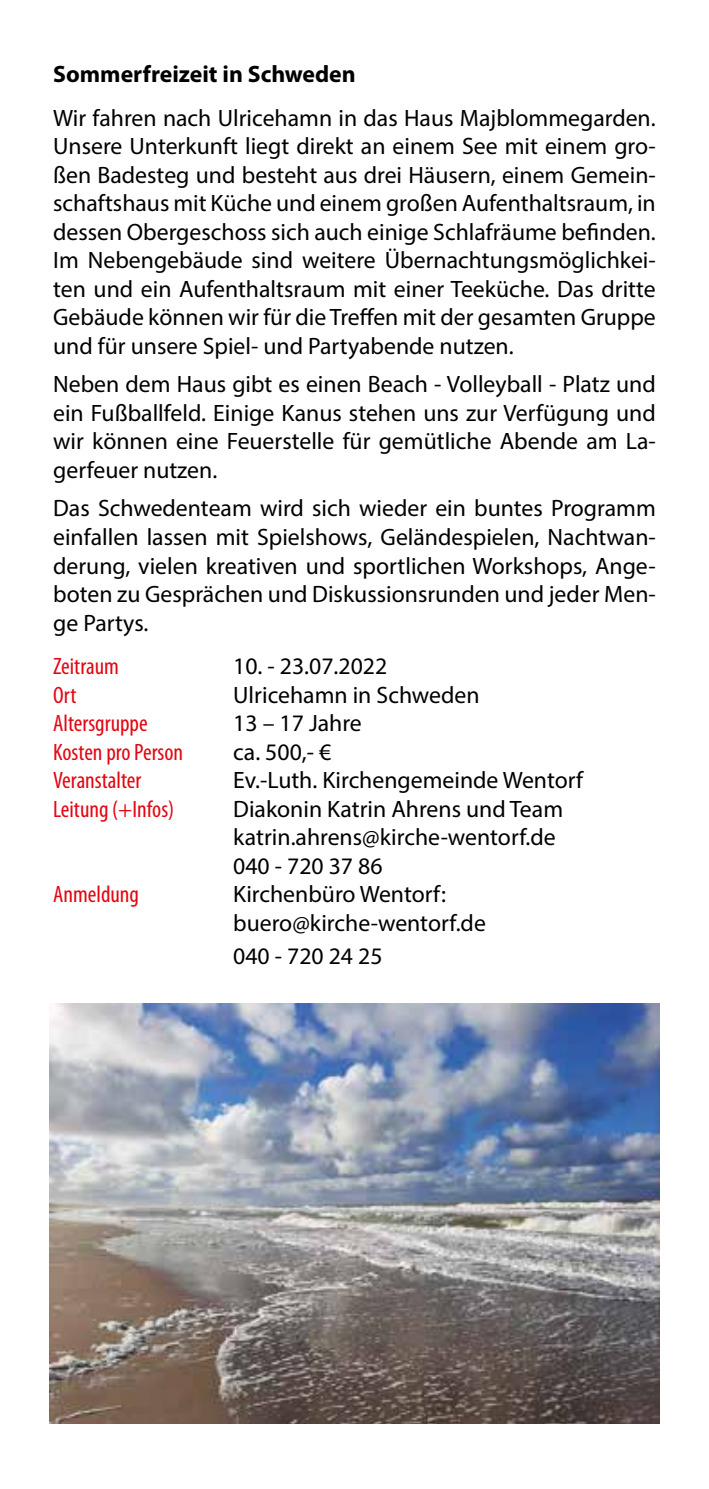
<style>
.page{position:relative;width:709px;height:1489px;background:#fff}
.page>*{position:absolute;margin:0;border:0;box-sizing:border-box;transform-origin:0 0}
.t1{font:23.75px/28.5px "Myriad Pro";color:#000;text-align:justify}
.t2{font:condensed 23.75px "Myriad Pro";color:#e30613}
.t3{font:700 23.75px "Myriad Pro";color:#000}
</style>
<div class="page">
<img style="left:50px;top:1003px;width:609px;height:420px">
<p class="t3" style="left:53px;top:59px;width:304px">Sommerfreizeit in Schweden</p>
<p class="t1" style="left:53px;top:103px;width:604px">Wir fahren nach Ulricehamn in das Haus Majblommegarden.<br>Unsere Unterkunft liegt direkt an einem See mit einem gro&shy;ßen Badesteg und besteht aus drei Häusern, einem Gemein&shy;schaftshaus mit Küche und einem großen Aufenthaltsraum, in dessen Obergeschoss sich auch einige Schlafräume befinden.<br>Im Nebengebäude sind weitere Übernachtungsmöglichkei&shy;ten und ein Aufenthaltsraum mit einer Teeküche. Das dritte Gebäude können wir für die Treffen mit der gesamten Gruppe und für unsere Spiel- und Partyabende nutzen.</p>
<p class="t1" style="left:53px;top:370px;width:604px">Neben dem Haus gibt es einen Beach - Volleyball - Platz und ein Fußballfeld. Einige Kanus stehen uns zur Verfügung und wir können eine Feuerstelle für gemütliche Abende am La&shy;gerfeuer nutzen.</p>
<p class="t1" style="left:53px;top:494px;width:604px">Das Schwedenteam wird sich wieder ein buntes Programm einfallen lassen mit Spielshows, Geländespielen, Nachtwan&shy;derung, vielen kreativen und sportlichen Workshops, Ange&shy;boten zu Gesprächen und Diskussionsrunden und jeder Men&shy;ge Partys.</p>
<p class="t2" style="left:53px;top:653px;width:67px">Zeitraum</p>
<p class="t1" style="left:233px;top:651px;width:155px">10. - 23.07.2022</p>
<p class="t2" style="left:53px;top:682px;width:25px">Ort</p>
<p class="t1" style="left:233px;top:680px;width:248px">Ulricehamn in Schweden</p>
<p class="t2" style="left:53px;top:710px;width:96px">Altersgruppe</p>
<p class="t1" style="left:233px;top:708px;width:130px">13 – 17 Jahre</p>
<p class="t2" style="left:53px;top:739px;width:131px">Kosten pro Person</p>
<p class="t1" style="left:233px;top:737px;width:100px">ca. 500,- €</p>
<p class="t2" style="left:53px;top:767px;width:90px">Veranstalter</p>
<p class="t1" style="left:233px;top:765px;width:351px">Ev.-Luth. Kirchengemeinde Wentorf</p>
<p class="t2" style="left:53px;top:796px;width:123px">Leitung (+Infos)</p>
<p class="t1" style="left:233px;top:794px;width:331px;text-align:left">Diakonin Katrin Ahrens und Team katrin.ahrens@kirche-wentorf.de<br>040 - 720 37 86</p>
<p class="t2" style="left:53px;top:881px;width:87px">Anmeldung</p>
<p class="t1" style="left:233px;top:879px;width:254px">Kirchenbüro Wentorf: buero@kirche-wentorf.de</p>
<p class="t1" style="left:233px;top:941px;width:151px">040 - 720 24 25</p>
</div>
